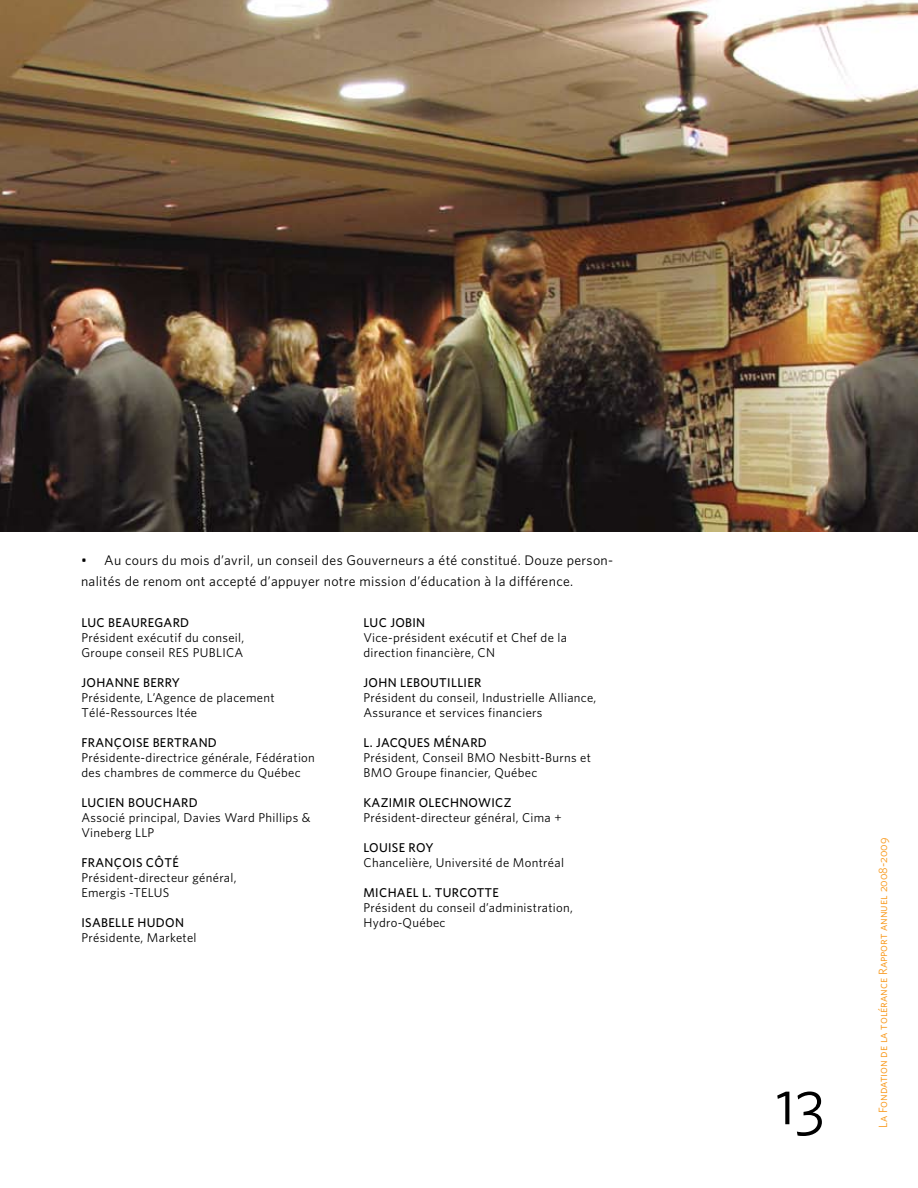
<style>
.page{position:relative;width:918px;height:1188px;background:#fff}
.page>*{position:absolute;margin:0;border:0;box-sizing:border-box;transform-origin:0 0}
.t1{font:63.6px "Whitney HTF Book SC";color:#000}
.t2{font:13.8px/21px "Whitney HTF";letter-spacing:.025em;color:#000}
.t3{font:12.75px/15px "Whitney HTF";letter-spacing:.025em;color:#000}
.t4{font:500 12.75px "Whitney HTF";letter-spacing:.025em;color:#000}
.t5{font:12px "Whitney HTF Book SC";color:#f8991d}
</style>
<div class="page">
<img style="left:0;top:0;width:918px;height:532px">
<p class="t2" style="left:81px;top:549px;width:534px">• Au cours du mois d’avril, un conseil des Gouverneurs a été constitué. Douze person&shy;nalités de renom ont accepté d’appuyer notre mission d’éducation à la différence.</p>
<p class="t4" style="left:81px;top:615px;width:9px">LUC</p>
<p class="t4" style="left:108px;top:615px;width:16px">BEAURE</p>
<p class="t4" style="left:154px;top:615px;width:19px">GARD</p>
<p class="t3" style="left:81px;top:630px;width:164px">Président exécutif du conseil,<br>Groupe conseil RES PUBLICA</p>
<p class="t4" style="left:81px;top:675px;width:15px">JOHANNE</p>
<p class="t4" style="left:143px;top:675px;width:16px">BERRY</p>
<p class="t3" style="left:81px;top:690px;width:195px">Présidente, L’Agence de placement<br>Télé-Ressources ltée</p>
<p class="t4" style="left:81px;top:735px;width:9px">FRAN</p>
<p class="t4" style="left:114px;top:735px;width:16px">ÇOISE</p>
<p class="t4" style="left:153px;top:735px;width:17px">BERTRAND</p>
<p class="t3" style="left:81px;top:750px;width:235px">Présidente-directrice générale, Fédération des chambres de commerce du Québec</p>
<p class="t4" style="left:81px;top:795px;width:8px">LUCIEN</p>
<p class="t4" style="left:128px;top:795px;width:17px">BOUCHARD</p>
<p class="t3" style="left:81px;top:810px;width:231px">Associé principal, Davies Ward Phillips &amp;<br>Vineberg LLP</p>
<p class="t4" style="left:81px;top:855px;width:9px">FRAN</p>
<p class="t4" style="left:114px;top:855px;width:16px">ÇOIS</p>
<p class="t4" style="left:146px;top:855px;width:27px">CÔTÉ</p>
<p class="t3" style="left:81px;top:870px;width:157px">Président-directeur général,<br>Emergis -TELUS</p>
<p class="t4" style="left:81px;top:915px;width:34px">ISABELLE</p>
<p class="t4" style="left:138px;top:915px;width:10px">HUDON</p>
<p class="t3" style="left:81px;top:930px;width:117px">Présidente, Marketel</p>
<p class="t4" style="left:364px;top:615px;width:9px">LUC</p>
<p class="t4" style="left:390px;top:615px;width:29px">JOBIN</p>
<p class="t3" style="left:364px;top:630px;width:205px">Vice-président exécutif et Chef de la direction financière, CN</p>
<p class="t4" style="left:364px;top:675px;width:15px">JOHN</p>
<p class="t4" style="left:400px;top:675px;width:28px">LEBOUTILLIER</p>
<p class="t3" style="left:364px;top:690px;width:234px">Président du conseil, Industrielle Alliance,<br>Assurance et services financiers</p>
<p class="t4" style="left:364px;top:735px;width:27px">L. JACQUES</p>
<p class="t4" style="left:433px;top:735px;width:21px">MÉNARD</p>
<p class="t3" style="left:364px;top:750px;width:229px">Président, Conseil BMO Nesbitt-Burns et<br>BMO Groupe financier, Québec</p>
<p class="t4" style="left:364px;top:795px;width:65px">KAZIMIR OLECHNOWIC</p>
<p class="t4" style="left:504px;top:795px;width:9px">Z</p>
<p class="t3" style="left:364px;top:810px;width:200px">Président-directeur général, Cima +</p>
<p class="t4" style="left:364px;top:840px;width:8px">LOUISE</p>
<p class="t4" style="left:409px;top:840px;width:9px">ROY</p>
<p class="t3" style="left:364px;top:855px;width:202px">Chancelière, Université de Montréal</p>
<p class="t4" style="left:364px;top:885px;width:20px">MICHAEL</p>
<p class="t4" style="left:422px;top:885px;width:22px">L. TURCOTTE</p>
<p class="t3" style="left:364px;top:900px;width:211px">Président du conseil d’administration,<br>Hydro-Québec</p>
<h1 class="t1" style="left:776px;top:1065px;width:51px">13</h1>
<p class="t5" style="left:876px;top:1128px;width:292px;rotate:-90deg">La Fondation de la tolérance Rapport annuel 2008-2009</p>
</div>
